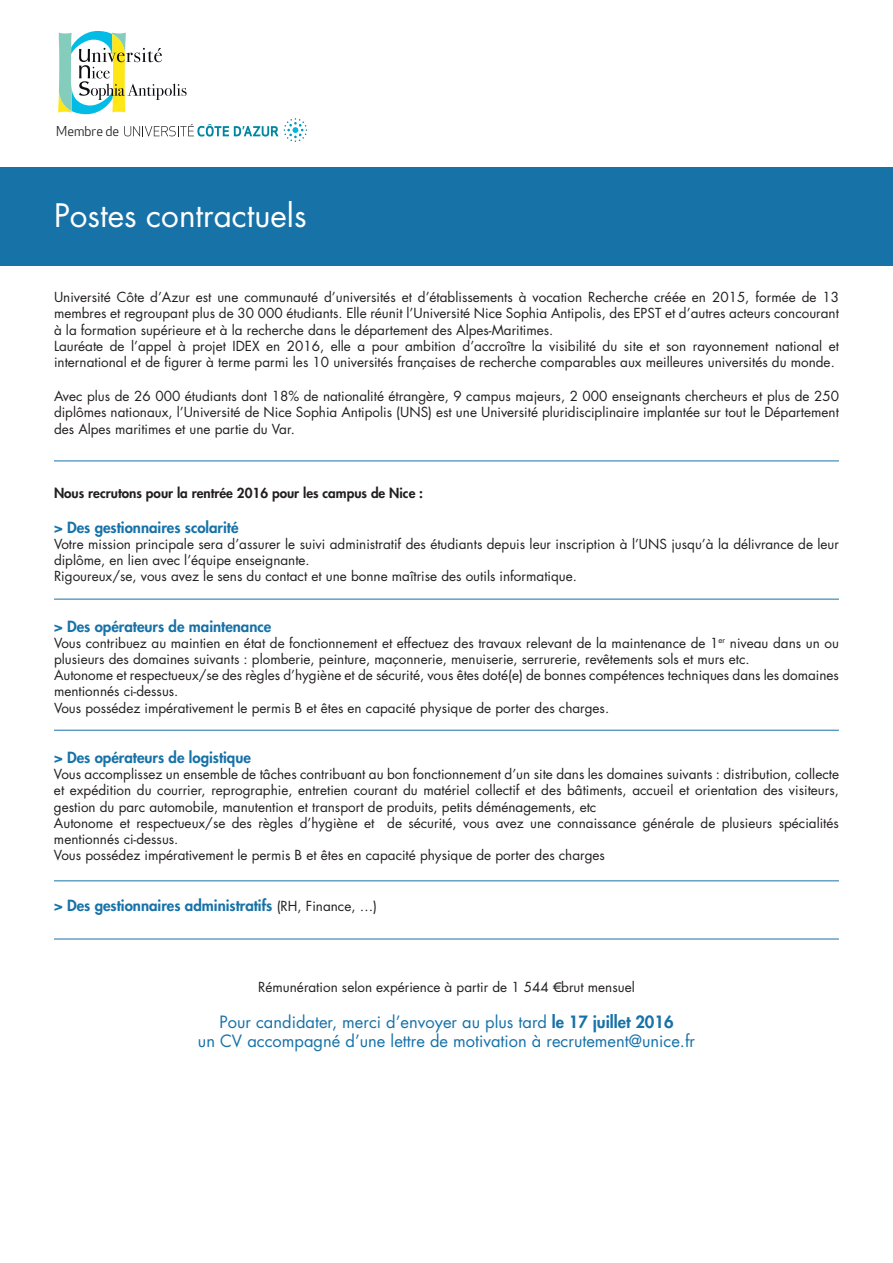
<style>
.page{position:relative;width:893px;height:1263px;background:#fff}
.page>*{position:absolute;margin:0;border:0;box-sizing:border-box;transform-origin:0 0}
.t1{font:31.5px "Futura";color:#fff}
.t2{font:16.5px/19.8px "Futura";color:#1772a8;text-align:center}
.t3{font:800 15px "Futura";color:#1772a8}
.t4{font:13.5px/16.2px "Futura";color:#231f20}
.t5{font:800 13.5px "Futura";color:#231f20}
.t6{font:13.35px "Apex New";color:#231f20}
.s1{font-weight:400;font-size:13.5px;color:#231f20}
.s2{font-weight:800}
</style>
<div class="page">
<div style="left:0;top:168px;width:893px;height:98px;background:#1772a8"></div>
<hr style="left:54px;top:460px;width:785px;height:1px;background:#1772a8">
<hr style="left:54px;top:599px;width:785px;height:1px;background:#1772a8">
<hr style="left:54px;top:730px;width:785px;height:1px;background:#1772a8">
<hr style="left:54px;top:880px;width:785px;height:1px;background:#1772a8">
<hr style="left:54px;top:939px;width:785px;height:1px;background:#1772a8">
<svg style="left:58px;top:31px;width:249px;height:111px"></svg>
<p class="t6" style="left:56px;top:123px;width:64px">Membre de</p>
<h1 class="t1" style="left:54px;top:196px;width:254px">Postes contractuels</h1>
<p class="t4" style="left:54px;top:289px;width:786px">Université Côte d’Azur est une communauté d’universités et d’établissements à vocation Recherche créée en 2015, formée de 13 membres et regroupant plus de 30 000 étudiants. Elle réunit l’Université Nice Sophia Antipolis, des EPST et d’autres acteurs concourant à la formation supérieure et à la recherche dans le département des Alpes-Maritimes.<br>Lauréate de l’appel à projet IDEX en 2016, elle a pour ambition d’accroître la visibilité du site et son rayonnement national et international et de figurer à terme parmi les 10 universités françaises de recherche comparables aux meilleures universités du monde.</p>
<p class="t4" style="left:54px;top:388px;width:786px;text-align:justify">Avec plus de 26 000 étudiants dont 18% de nationalité étrangère, 9 campus majeurs, 2 000 enseignants chercheurs et plus de 250 diplômes nationaux, l’Université de Nice Sophia Antipolis (UNS) est une Université pluridisciplinaire implantée sur tout le Département des Alpes maritimes et une partie du Var.</p>
<p class="t5" style="left:54px;top:484px;width:371px">Nous recrutons pour la rentrée 2016 pour les campus de Nice :</p>
<p class="t3" style="left:54px;top:517px;width:186px">&gt; Des gestionnaires scolarité</p>
<p class="t4" style="left:54px;top:536px;width:786px">Votre mission principale sera d’assurer le suivi administratif des étudiants depuis leur inscription à l’UNS jusqu’à la délivrance de leur diplôme, en lien avec l’équipe enseignante.<br>Rigoureux/se, vous avez le sens du contact et une bonne maîtrise des outils informatique.</p>
<p class="t3" style="left:54px;top:616px;width:219px">&gt; Des opérateurs de maintenance</p>
<p class="t4" style="left:54px;top:635px;width:786px">Vous contribuez au maintien en état de fonctionnement et effectuez des travaux relevant de la maintenance de 1<sup>er</sup> niveau dans un ou plusieurs des domaines suivants : plomberie, peinture, maçonnerie, menuiserie, serrurerie, revêtements sols et murs etc.<br>Autonome et respectueux/se des règles d’hygiène et de sécurité, vous êtes doté(e) de bonnes compétences techniques dans les domaines mentionnés ci-dessus.<br>Vous possédez impérativement le permis B et êtes en capacité physique de porter des charges.</p>
<p class="t3" style="left:54px;top:747px;width:198px">&gt; Des opérateurs de logistique</p>
<p class="t4" style="left:54px;top:766px;width:786px">Vous accomplissez un ensemble de tâches contribuant au bon fonctionnement d’un site dans les domaines suivants : distribution, collecte et expédition du courrier, reprographie, entretien courant du matériel collectif et des bâtiments, accueil et orientation des visiteurs, gestion du parc automobile, manutention et transport de produits, petits déménagements, etc<br>Autonome et respectueux/se des règles d’hygiène et de sécurité, vous avez une connaissance générale de plusieurs spécialités mentionnés ci-dessus.<br>Vous possédez impérativement le permis B et êtes en capacité physique de porter des charges</p>
<p class="t3" style="left:54px;top:895px;width:325px">&gt; Des gestionnaires administratifs <span class="s1">(RH, Finance, …)</span></p>
<p class="t4" style="left:258px;top:979px;width:378px">Rémunération selon expérience à partir de 1 544 € brut mensuel</p>
<p class="t2" style="left:198px;top:1012px;width:499px">Pour candidater, merci d’envoyer au plus tard <span class="s2">le 17 juillet 2016<br></span>un CV accompagné d’une lettre de motivation à recrutement@unice.fr</p>
</div>
